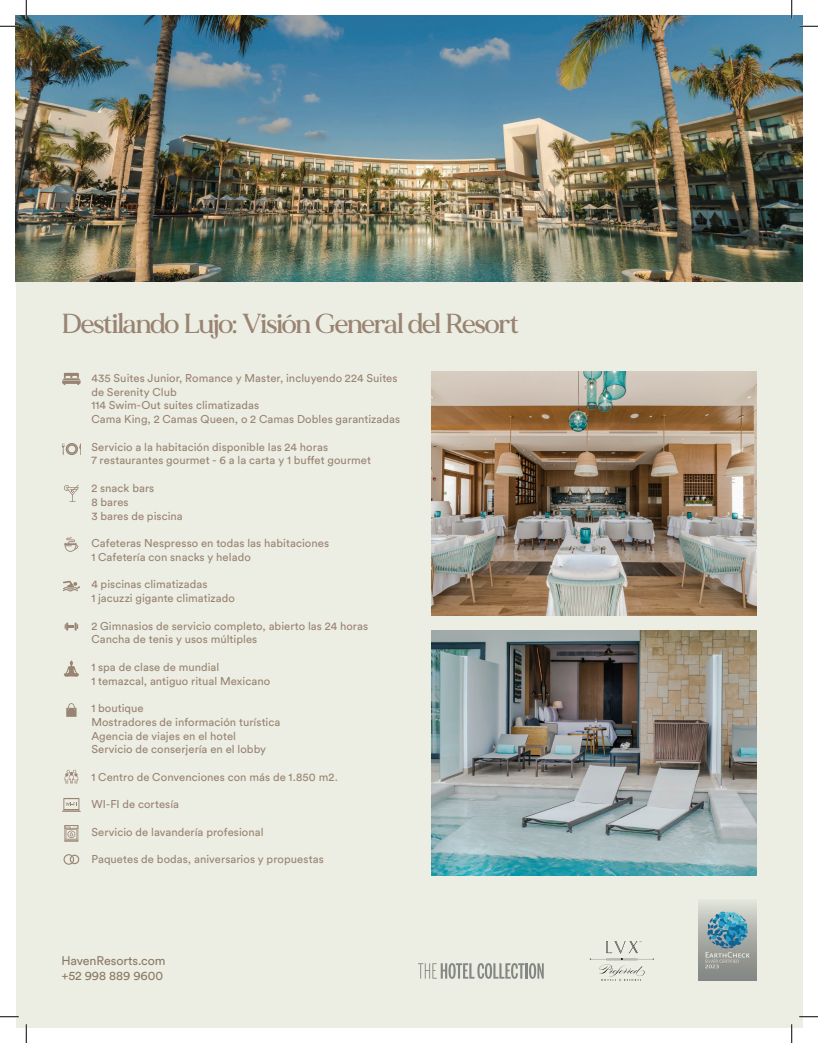
<style>
.page{position:relative;width:818px;height:1043px;background:#fff}
.page>*{position:absolute;margin:0;border:0;box-sizing:border-box;transform-origin:0 0}
.t1{font:500 27.5px "MADE Mirage";letter-spacing:-.035em;color:#998372}
.t2{font:12.5px/15px "Circular Std";letter-spacing:-.005em;color:#998372}
.t3{font:11.25px/13.8px "Circular Std";letter-spacing:.005em;color:#998372}
</style>
<div class="page">
<div style="left:16px;top:26px;width:786px;height:1001px;background:#eceee3"></div>
<img style="left:16px;top:16px;width:786px;height:265px">
<img style="left:431px;top:371px;width:325px;height:244px">
<svg style="left:64px;top:537px;width:15px;height:15px"></svg>
<svg style="left:64px;top:484px;width:15px;height:18px"></svg>
<svg style="left:62px;top:443px;width:19px;height:12px"></svg>
<svg style="left:62px;top:798px;width:18px;height:13px"></svg>
<svg style="left:65px;top:769px;width:13px;height:14px"></svg>
<svg style="left:63px;top:580px;width:17px;height:11px"></svg>
<svg style="left:66px;top:703px;width:11px;height:13px"></svg>
<svg style="left:62px;top:373px;width:19px;height:12px"></svg>
<svg style="left:65px;top:622px;width:13px;height:8px"></svg>
<svg style="left:64px;top:660px;width:15px;height:17px"></svg>
<hr style="left:64px;top:839px;width:14px;height:3px;background:#998372">
<svg style="left:64px;top:825px;width:14px;height:16px"></svg>
<svg style="left:64px;top:854px;width:15px;height:10px"></svg>
<img style="left:431px;top:630px;width:325px;height:245px">
<svg style="left:0;top:25px;width:19px;height:2px"></svg>
<svg style="left:799px;top:25px;width:19px;height:2px"></svg>
<svg style="left:0;top:1016px;width:19px;height:1px"></svg>
<svg style="left:799px;top:1015px;width:19px;height:2px"></svg>
<svg style="left:25px;top:0;width:2px;height:19px"></svg>
<svg style="left:25px;top:1024px;width:2px;height:18px"></svg>
<svg style="left:790px;top:0;width:2px;height:19px"></svg>
<svg style="left:790px;top:1024px;width:2px;height:18px"></svg>
<p class="t1" style="left:62px;top:306px;width:459px">Destilando Lujo: Visión General del Resort</p>
<p class="t3" style="left:91px;top:371px;width:308px">435 Suites Junior, Romance y Master, incluyendo 224 Suites de Serenity Club</p>
<p class="t3" style="left:91px;top:398px;width:169px">114 Swim-Out suites climatizadas</p>
<p class="t3" style="left:91px;top:412px;width:310px">Cama King, 2 Camas Queen, o 2 Camas Dobles garantizadas</p>
<p class="t3" style="left:91px;top:440px;width:238px">Servicio a la habitación disponible las 24 horas</p>
<p class="t3" style="left:91px;top:453px;width:281px">7 restaurantes gourmet - 6 a la carta y 1 buffet gourmet</p>
<p class="t3" style="left:91px;top:481px;width:65px">2 snack bars</p>
<p class="t3" style="left:91px;top:495px;width:39px">8 bares</p>
<p class="t3" style="left:91px;top:508px;width:93px">3 bares de piscina</p>
<p class="t3" style="left:91px;top:536px;width:239px">Cafeteras Nespresso en todas las habitaciones</p>
<p class="t3" style="left:91px;top:550px;width:161px">1 Cafetería con snacks y helado</p>
<p class="t3" style="left:91px;top:577px;width:118px">4 piscinas climatizadas</p>
<p class="t3" style="left:91px;top:591px;width:145px">1 jacuzzi gigante climatizado</p>
<p class="t3" style="left:91px;top:618px;width:278px">2 Gimnasios de servicio completo, abierto las 24 horas</p>
<p class="t3" style="left:91px;top:632px;width:167px">Cancha de tenis y usos múltiples</p>
<p class="t3" style="left:91px;top:660px;width:129px">1 spa de clase de mundial</p>
<p class="t3" style="left:91px;top:673px;width:180px">1 temazcal, antiguo ritual Mexicano</p>
<p class="t3" style="left:91px;top:701px;width:54px">1 boutique</p>
<p class="t3" style="left:91px;top:715px;width:190px">Mostradores de información turística</p>
<p class="t3" style="left:91px;top:728px;width:146px">Agencia de viajes en el hotel</p>
<p class="t3" style="left:91px;top:742px;width:176px">Servicio de conserjería en el lobby</p>
<p class="t3" style="left:91px;top:770px;width:248px">1 Centro de Convenciones con más de 1.850 m2.</p>
<p class="t3" style="left:91px;top:797px;width:89px">WI-FI de cortesía</p>
<p class="t3" style="left:91px;top:825px;width:174px">Servicio de lavandería profesional</p>
<p class="t3" style="left:91px;top:852px;width:234px">Paquetes de bodas, aniversarios y propuestas</p>
<p class="t2" style="left:61px;top:952px;width:106px">HavenResorts.com +52 998 889 9600</p>
</div>
